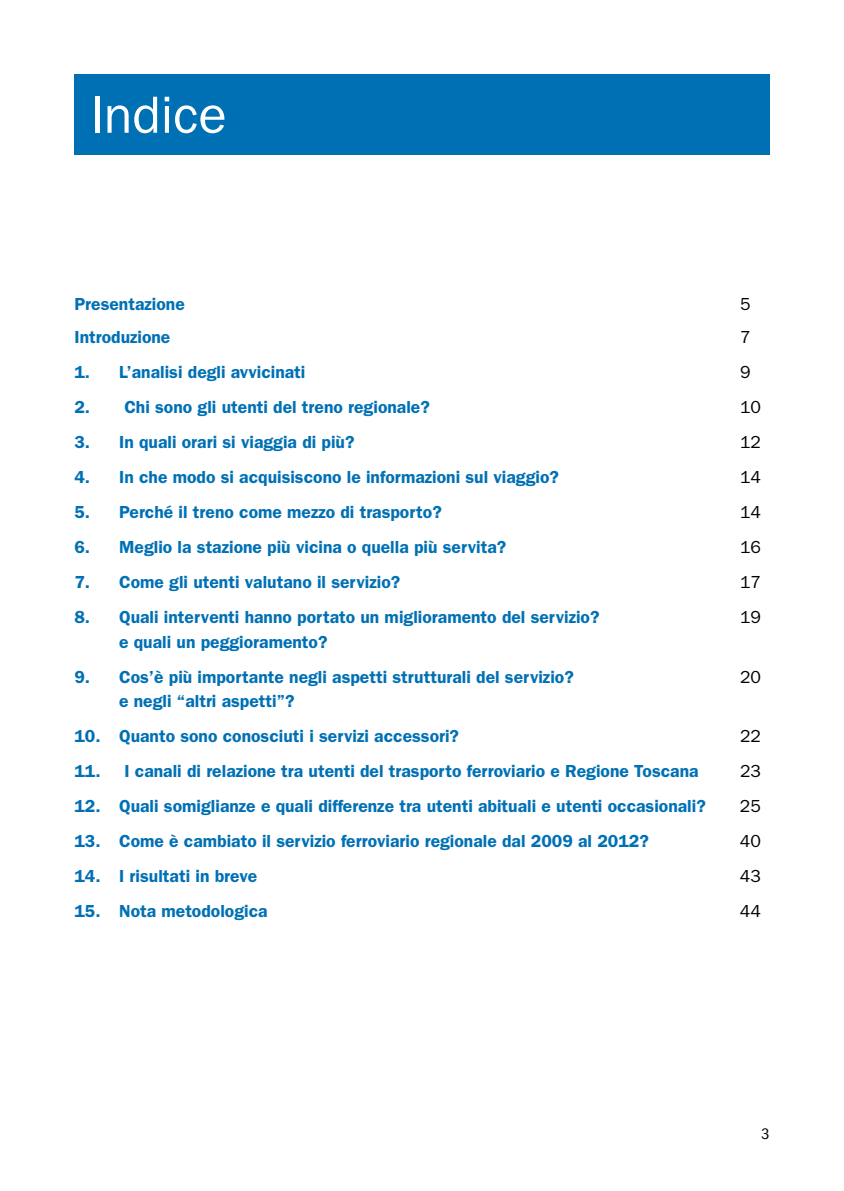
<style>
.page{position:relative;width:844px;height:1191px;background:#fff}
.page>*{position:absolute;margin:0;border:0;box-sizing:border-box;transform-origin:0 0}
.t1{font:52.5px "ITC Franklin Gothic Std";color:#fff}
.t2{font:600 17.5px "ITC Franklin Gothic Std";color:#0070b5}
.t3{font:17.5px "ITC Franklin Gothic Std";color:#000}
.t4{font:condensed 15.75px "ITC Franklin Gothic Std";color:#000}
</style>
<div class="page">
<div style="left:74px;top:74px;width:695px;height:81px;background:#0070b5"></div>
<h1 class="t1" style="left:90px;top:85px;width:138px">Indice</h1>
<p class="t2" style="left:74px;top:293px;width:112px">Presentazione</p>
<p class="t3" style="left:739px;top:294px;width:12px">5</p>
<p class="t2" style="left:74px;top:327px;width:97px">Introduzione</p>
<p class="t3" style="left:739px;top:327px;width:12px">7</p>
<p class="t2" style="left:74px;top:362px;width:232px">1. L’analisi degli avvicinati</p>
<p class="t3" style="left:739px;top:362px;width:12px">9</p>
<p class="t2" style="left:74px;top:397px;width:357px">2. Chi sono gli utenti del treno regionale?</p>
<p class="t3" style="left:739px;top:397px;width:22px">10</p>
<p class="t2" style="left:74px;top:432px;width:281px">3. In quali orari si viaggia di più?</p>
<p class="t3" style="left:739px;top:432px;width:22px">12</p>
<p class="t2" style="left:74px;top:467px;width:486px">4. In che modo si acquisiscono le informazioni sul viaggio?</p>
<p class="t3" style="left:739px;top:467px;width:22px">14</p>
<p class="t2" style="left:74px;top:502px;width:369px">5. Perché il treno come mezzo di trasporto?</p>
<p class="t3" style="left:739px;top:502px;width:22px">14</p>
<p class="t2" style="left:74px;top:537px;width:433px">6. Meglio la stazione più vicina o quella più servita?</p>
<p class="t3" style="left:739px;top:537px;width:22px">16</p>
<p class="t2" style="left:74px;top:572px;width:327px">7. Come gli utenti valutano il servizio?</p>
<p class="t3" style="left:739px;top:572px;width:22px">17</p>
<p class="t2" style="left:74px;top:607px;width:526px">8. Quali interventi hanno portato un miglioramento del servizio?</p>
<p class="t3" style="left:739px;top:607px;width:22px">19</p>
<p class="t2" style="left:119px;top:631px;width:210px">e quali un peggioramento?</p>
<p class="t2" style="left:74px;top:666px;width:500px">9. Cos’è più importante negli aspetti strutturali del servizio?</p>
<p class="t3" style="left:739px;top:666px;width:22px">20</p>
<p class="t2" style="left:119px;top:691px;width:177px">e negli “altri aspetti”?</p>
<p class="t2" style="left:74px;top:726px;width:386px">10. Quanto sono conosciuti i servizi accessori?</p>
<p class="t3" style="left:739px;top:726px;width:22px">22</p>
<p class="t2" style="left:74px;top:761px;width:625px">11. I canali di relazione tra utenti del trasporto ferroviario e Regione Toscana</p>
<p class="t3" style="left:739px;top:761px;width:22px">23</p>
<p class="t2" style="left:74px;top:796px;width:632px">12. Quali somiglianze e quali differenze tra utenti abituali e utenti occasionali?</p>
<p class="t3" style="left:739px;top:796px;width:22px">25</p>
<p class="t2" style="left:74px;top:831px;width:576px">13. Come è cambiato il servizio ferroviario regionale dal 2009 al 2012?</p>
<p class="t3" style="left:739px;top:831px;width:22px">40</p>
<p class="t2" style="left:74px;top:866px;width:184px">14. I risultati in breve</p>
<p class="t3" style="left:739px;top:866px;width:22px">43</p>
<p class="t2" style="left:74px;top:901px;width:195px">15. Nota metodologica</p>
<p class="t3" style="left:739px;top:901px;width:22px">44</p>
<p class="t4" style="left:761px;top:1124px;width:10px">3</p>
</div>
